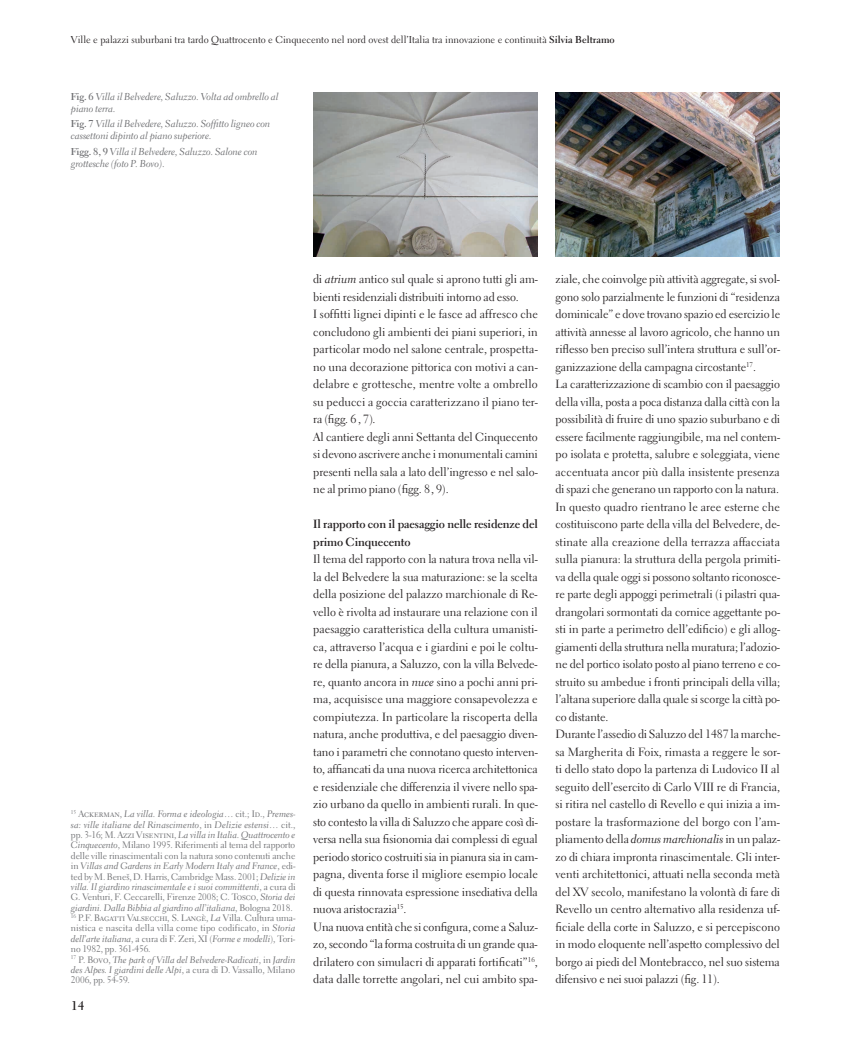
<style>
.page{position:relative;width:851px;height:1063px;background:#fff}
.page>*{position:absolute;margin:0;border:0;box-sizing:border-box;transform-origin:0 0}
.t1{font:700 12.5px "Electra LT Std";color:#231f20}
.t2{font:11.88px/17.5px "Electra LT Std";letter-spacing:-.01em;color:#231f20}
.t3{font:700 11.88px/17.5px "Electra LT Std";letter-spacing:-.01em;color:#231f20}
.t4{font:10px/12px "Electra LT Std Cursive";letter-spacing:-.01em;color:#6c6d70}
.t5{font:10px "Electra LT Std";color:#231f20}
.t6{font:9.38px/10.4px "Electra LT Std Cursive";letter-spacing:-.005em;color:#6c6d70;text-align:justify}
.t7{font:9.38px/10.4px "Electra LT Std";letter-spacing:-.01em;color:#6c6d70}
.s1{font-weight:700}
.s2{font-family:"Electra LT Std";font-weight:700}
.s3{font-family:"Electra LT Std"}
.s4{font-family:"Electra LT Std Cursive"}
</style>
<div class="page">
<img style="left:313px;top:92px;width:224px;height:165px">
<img style="left:555px;top:92px;width:224px;height:164px">
<p class="t5" style="left:71px;top:33px;width:545px">Ville e palazzi suburbani tra tardo Quattrocento e Cinquecento nel nord ovest dell’Italia tra innovazione e continuità <span class="s1">Silvia Beltramo</span></p>
<p class="t4" style="left:71px;top:90px;width:209px"><span class="s2">Fig. 6</span> Villa il Belvedere, Saluzzo. Volta ad ombrello al piano terra.</p>
<p class="t4" style="left:71px;top:118px;width:201px"><span class="s2">Fig. 7</span> Villa il Belvedere, Saluzzo. Soffitto ligneo con cassettoni dipinto al piano superiore.</p>
<p class="t4" style="left:71px;top:145px;width:188px"><span class="s2">Figg. 8, 9</span> Villa il Belvedere, Saluzzo. Salone con grottesche (foto P. Bovo).</p>
<p class="t6" style="left:71px;top:809px;width:226px"><sup>15</sup> <span class="s3">Ackerman,</span> La villa. Forma e ideologia<span class="s3">… cit.; Id.,</span> Premes&shy;sa: ville italiane del Rinascimento<span class="s3">, in</span> Delizie estensi<span class="s3">… cit., pp. 3-16; M. Azzi Visentini,</span> La villa in Italia. Quattrocento e</p>
<p class="t7" style="left:71px;top:840px;width:226px"><span class="s4">Cinquecento</span>, Milano 1995. Riferimenti al tema del rapporto delle ville rinascimentali con la natura sono contenuti anche</p>
<p class="t6" style="left:71px;top:861px;width:226px"><span class="s3">in</span> Villas and Gardens in Early Modern Italy and France<span class="s3">, edi-</span></p>
<p class="t7" style="left:71px;top:871px;width:226px">ted by M. Beneš, D. Harris, Cambridge Mass. 2001; <span class="s4">Delizie in</span></p>
<p class="t6" style="left:71px;top:882px;width:226px">villa. Il giardino rinascimentale e i suoi committenti<span class="s3">, a cura di</span></p>
<p class="t7" style="left:71px;top:892px;width:226px">G. Venturi, F. Ceccarelli, Firenze 2008; C. Tosco, <span class="s4">Storia dei</span></p>
<p class="t6" style="left:71px;top:902px;width:223px">giardini. Dalla Bibbia al giardino all’italiana<span class="s3">, Bologna 2018.</span></p>
<p class="t7" style="left:71px;top:913px;width:226px"><sup>16</sup> P.F. Bagatti Valsecchi<span class="s4">,</span> S. Langè, <span class="s4">La</span> Villa. Cultura uma&shy;nistica e nascita della villa come tipo codificato, in <span class="s4">Storia</span></p>
<p class="t6" style="left:71px;top:933px;width:226px">dell’arte italiana<span class="s3">, a cura di F. Zeri, XI (</span>Forme e modelli<span class="s3">), Tori-</span></p>
<p class="t7" style="left:71px;top:944px;width:81px">no 1982, pp. 361-456.</p>
<p class="t6" style="left:71px;top:954px;width:226px"><sup>17</sup> <span class="s3">P. Bovo,</span> The park of Villa del Belvedere-Radicati<span class="s3">, in</span> Jardin des Alpes. I giardini delle Alpi<span class="s3">, a cura di D. Vassallo, Milano</span></p>
<p class="t7" style="left:71px;top:975px;width:61px">2006, pp. 54-59.</p>
<p class="t1" style="left:71px;top:998px;width:14px">14</p>
<p class="t2" style="left:313px;top:270px;width:226px">di <span class="s4">atrium</span> antico sul quale si aprono tutti gli am&shy;bienti residenziali distribuiti intorno ad esso.<br>I soffitti lignei dipinti e le fasce ad affresco che concludono gli ambienti dei piani superiori, in particolar modo nel salone centrale, prospetta&shy;no una decorazione pittorica con motivi a can&shy;delabre e grottesche, mentre volte a ombrello su peducci a goccia caratterizzano il piano ter&shy;ra (figg. 6 , 7).<br>Al cantiere degli anni Settanta del Cinquecento si devono ascrivere anche i monumentali camini presenti nella sala a lato dell’ingresso e nel salo&shy;ne al primo piano (figg. 8, 9).</p>
<p class="t3" style="left:313px;top:515px;width:226px">Il rapporto con il paesaggio nelle residenze del primo Cinquecento</p>
<p class="t2" style="left:313px;top:551px;width:226px">Il tema del rapporto con la natura trova nella vil&shy;la del Belvedere la sua maturazione: se la scelta della posizione del palazzo marchionale di Re&shy;vello è rivolta ad instaurare una relazione con il paesaggio caratteristica della cultura umanisti&shy;ca, attraverso l’acqua e i giardini e poi le coltu&shy;re della pianura, a Saluzzo, con la villa Belvede&shy;re, quanto ancora in <span class="s4">nuce</span> sino a pochi anni pri&shy;ma, acquisisce una maggiore consapevolezza e compiutezza. In particolare la riscoperta della natura, anche produttiva, e del paesaggio diven&shy;tano i parametri che connotano questo interven&shy;to, affiancati da una nuova ricerca architettonica e residenziale che differenzia il vivere nello spa&shy;zio urbano da quello in ambienti rurali. In que&shy;sto contesto la villa di Saluzzo che appare così di&shy;versa nella sua fisionomia dai complessi di egual periodo storico costruiti sia in pianura sia in cam&shy;pagna, diventa forse il migliore esempio locale di questa rinnovata espressione insediativa della nuova aristocrazia<sup>15</sup>.<br>Una nuova entità che si configura, come a Saluz&shy;zo, secondo “la forma costruita di un grande qua&shy;drilatero con simulacri di apparati fortificati”<sup>16</sup>, data dalle torrette angolari, nel cui ambito spa-</p>
<p class="t2" style="left:555px;top:270px;width:226px">ziale, che coinvolge più attività aggregate, si svol&shy;gono solo parzialmente le funzioni di “residenza dominicale” e dove trovano spazio ed esercizio le attività annesse al lavoro agricolo, che hanno un riflesso ben preciso sull’intera struttura e sull’or&shy;ganizzazione della campagna circostante<sup>17</sup>.<br>La caratterizzazione di scambio con il paesaggio della villa, posta a poca distanza dalla città con la possibilità di fruire di uno spazio suburbano e di essere facilmente raggiungibile, ma nel contem&shy;po isolata e protetta, salubre e soleggiata, viene accentuata ancor più dalla insistente presenza di spazi che generano un rapporto con la natura.<br>In questo quadro rientrano le aree esterne che costituiscono parte della villa del Belvedere, de&shy;stinate alla creazione della terrazza affacciata sulla pianura: la struttura della pergola primiti&shy;va della quale oggi si possono soltanto riconosce&shy;re parte degli appoggi perimetrali (i pilastri qua&shy;drangolari sormontati da cornice aggettante po&shy;sti in parte a perimetro dell’edificio) e gli allog&shy;giamenti della struttura nella muratura; l’adozio&shy;ne del portico isolato posto al piano terreno e co&shy;struito su ambedue i fronti principali della villa; l’altana superiore dalla quale si scorge la città po&shy;co distante.<br>Durante l’assedio di Saluzzo del 1487 la marche&shy;sa Margherita di Foix, rimasta a reggere le sor&shy;ti dello stato dopo la partenza di Ludovico II al seguito dell’esercito di Carlo VIII re di Francia, si ritira nel castello di Revello e qui inizia a im&shy;postare la trasformazione del borgo con l’am&shy;pliamento della <span class="s4">domus marchionalis</span> in un palaz&shy;zo di chiara impronta rinascimentale. Gli inter&shy;venti architettonici, attuati nella seconda metà del XV secolo, manifestano la volontà di fare di Revello un centro alternativo alla residenza uf&shy;ficiale della corte in Saluzzo, e si percepiscono in modo eloquente nell’aspetto complessivo del borgo ai piedi del Montebracco, nel suo sistema difensivo e nei suoi palazzi (fig. 11).</p>
</div>
